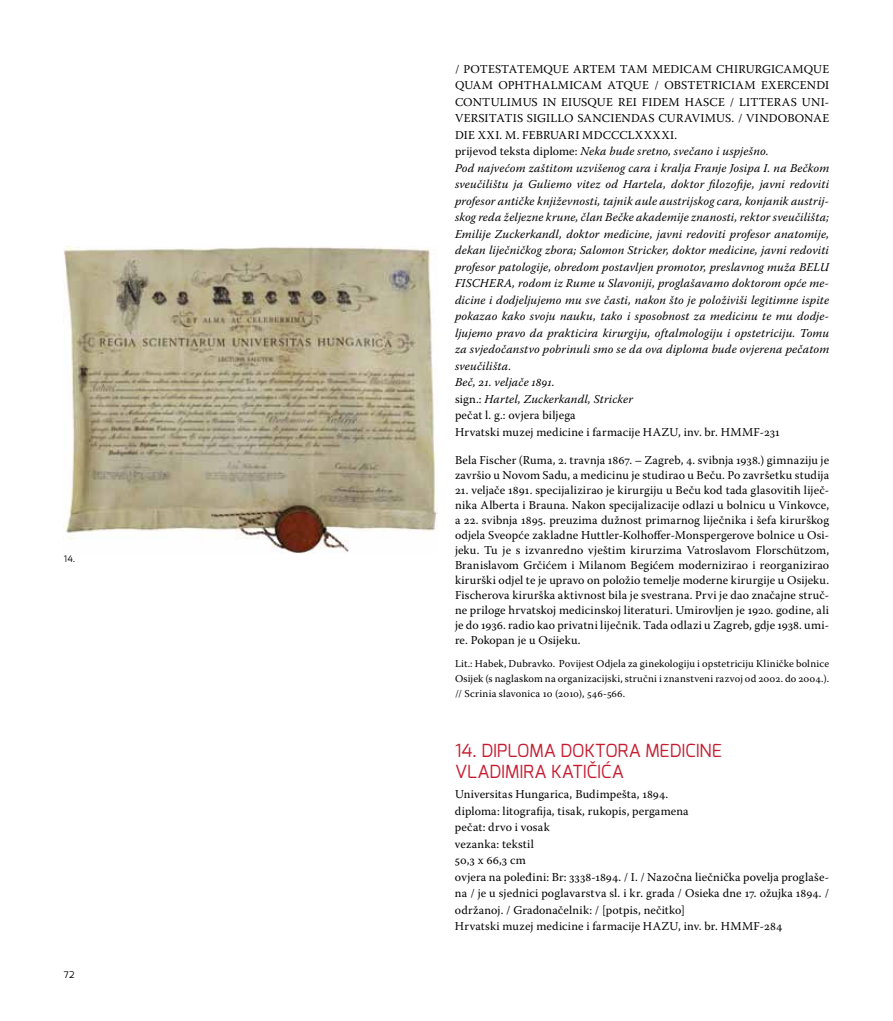
<style>
.page{position:relative;width:893px;height:1021px;background:#fff}
.page>*{position:absolute;margin:0;border:0;box-sizing:border-box;transform-origin:0 0}
.t1{font:18px "Exo";color:#c61c30}
.t2{font:italic 12px/16.5px "Warnock Pro";letter-spacing:.01em;color:#000}
.t3{font:12px/15px "Warnock Pro";letter-spacing:.015em;color:#000}
.t4{font:10.5px/15px "Warnock Pro";letter-spacing:.02em;color:#000;text-align:justify}
.t5{font:9px "Exo";color:#000}
.s1{font-style:normal}
</style>
<div class="page">
<img style="left:64px;top:247px;width:374px;height:306px">
<p class="t5" style="left:64px;top:552px;width:13px">14.</p>
<p class="t5" style="left:64px;top:969px;width:12px">72</p>
<p class="t2" style="left:455px;top:60px;width:376px"><span class="s1">/ POTESTATEMQUE ARTEM TAM MEDICAM CHIRURGICAMQUE QUAM OPHTHALMICAM ATQUE / OBSTETRICIAM EXERCENDI CONTULIMUS IN EIUSQUE REI FIDEM HASCE / LITTERAS UNI-VERSITATIS SIGILLO SANCIENDAS CURAVIMUS. / VINDOBONAE DIE XXI. M. FEBRUARI MDCCCLXXXXI.<br>prijevod teksta diplome:</span> Neka bude sretno, svečano i uspješno.<br>Pod najvećom zaštitom uzvišenog cara i kralja Franje Josipa I. na Bečkom sveučilištu ja Guliemo vitez od Hartela, doktor filozofije, javni redoviti profesor antičke književnosti, tajnik aule austrijskog cara, konjanik austrij&shy;skog reda željezne krune, član Bečke akademije znanosti, rektor sveučilišta; Emilije Zuckerkandl, doktor medicine, javni redoviti profesor anatomije, dekan liječničkog zbora; Salomon Stricker, doktor medicine, javni redoviti profesor patologije, obredom postavljen promotor, preslavnog muža BELU FISCHERA, rodom iz Rume u Slavoniji, proglašavamo doktorom opće me&shy;dicine i dodjeljujemo mu sve časti, nakon što je položiviši legitimne ispite pokazao kako svoju nauku, tako i sposobnost za medicinu te mu dodje&shy;ljujemo pravo da prakticira kirurgiju, oftalmologiju i opstetriciju. Tomu za svjedočanstvo pobrinuli smo se da ova diploma bude ovjerena pečatom sveučilišta.<br>Beč, 21. veljače 1891.<br><span class="s1">sign.:</span> Hartel, Zuckerkandl, Stricker<br><span class="s1">pečat l. g.: ovjera biljega<br>Hrvatski muzej medicine i farmacije HAZU, inv. br. HMMF-231</span></p>
<p class="t3" style="left:455px;top:452px;width:376px">Bela Fischer (Ruma, 2. travnja 1867. – Zagreb, 4. svibnja 1938.) gimnaziju je završio u Novom Sadu, a medicinu je studirao u Beču. Po završetku studija</p>
<p class="t3" style="left:455px;top:482px;width:376px;text-align:justify">21. veljače 1891. specijalizirao je kirurgiju u Beču kod tada glasovitih liječ&shy;nika Alberta i Brauna. Nakon specijalizacije odlazi u bolnicu u Vinkovce, a 22. svibnja 1895. preuzima dužnost primarnog liječnika i šefa kirurškog odjela Sveopće zakladne Huttler-Kolhoffer-Monspergerove bolnice u Osi&shy;jeku. Tu je s izvanredno vještim kirurzima Vatroslavom Florschützom, Branislavom Grčićem i Milanom Begićem modernizirao i reorganizirao kirurški odjel te je upravo on položio temelje moderne kirurgije u Osijeku.<br>Fischerova kirurška aktivnost bila je svestrana. Prvi je dao značajne struč&shy;ne priloge hrvatskoj medicinskoj literaturi. Umirovljen je 1920. godine, ali je do 1936. radio kao privatni liječnik. Tada odlazi u Zagreb, gdje 1938. umi&shy;re. Pokopan je u Osijeku.</p>
<p class="t4" style="left:455px;top:656px;width:376px">Lit.: Habek, Dubravko. Povijest Odjela za ginekologiju i opstetriciju Kliničke bolnice Osijek (s naglaskom na organizacijski, stručni i znanstveni razvoj od 2002. do 2004.). // Scrinia slavonica 10 (2010), 546-566.</p>
<h1 class="t1" style="left:455px;top:738px;width:76px">14. DIPLOMA</h1>
<h1 class="t1" style="left:560px;top:738px;width:13px">DOKTORA</h1>
<h1 class="t1" style="left:645px;top:738px;width:34px">MEDICIN</h1>
<h1 class="t1" style="left:712px;top:738px;width:12px">E</h1>
<h1 class="t1" style="left:455px;top:759px;width:34px">VLADIMIRA</h1>
<h1 class="t1" style="left:551px;top:759px;width:72px">KATIČIĆA</h1>
<p class="t3" style="left:455px;top:785px;width:376px;line-height:16.5px">Universitas Hungarica, Budimpešta, 1894.<br>diploma: litografija, tisak, rukopis, pergamena<br>pečat: drvo i vosak<br>vezanka: tekstil<br>50,3 x 66,3 cm<br>ovjera na poleđini: Br: 3338-1894. / I. / Nazočna liečnička povelja proglaše&shy;na / je u sjednici poglavarstva sl. i kr. grada / Osieka dne 17. ožujka 1894. / održanoj. / Gradonačelnik: / [potpis, nečitko]<br>Hrvatski muzej medicine i farmacije HAZU, inv. br. HMMF-284</p>
</div>
